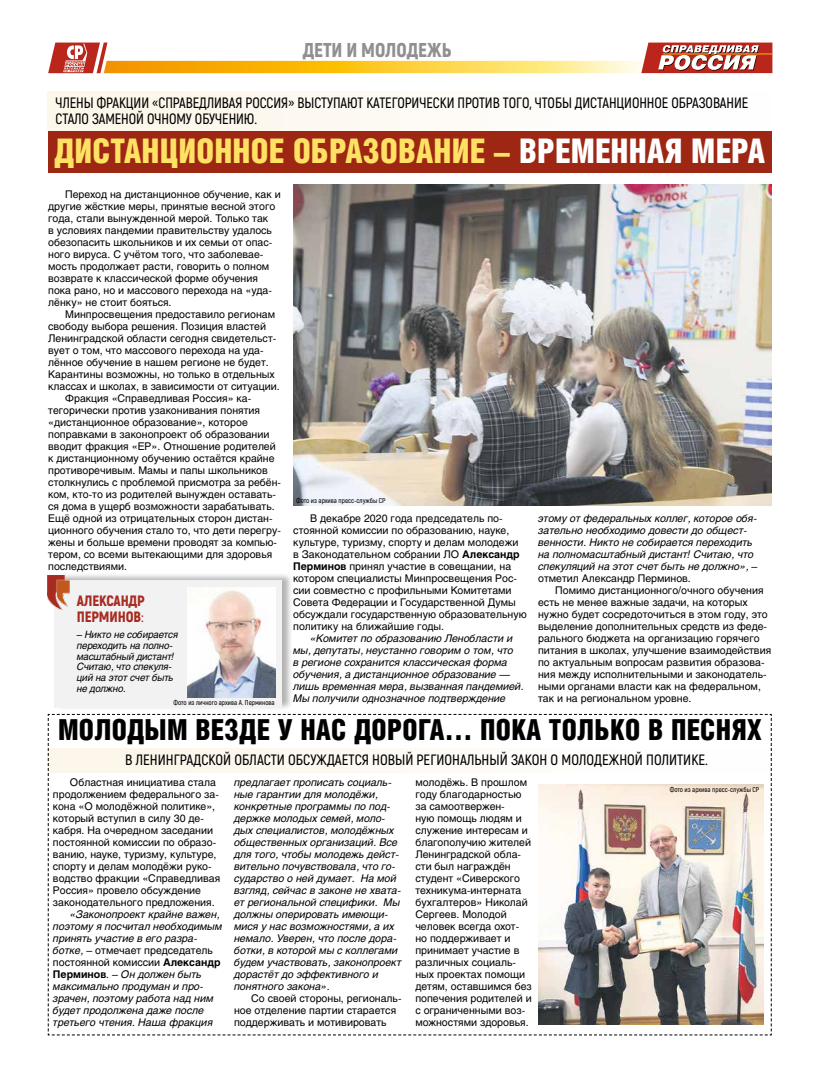
<style>
.page{position:relative;width:820px;height:1078px;background:#fff}
.page>*{position:absolute;margin:0;border:0;box-sizing:border-box;transform-origin:0 0}
.t1{font:34px "Helios Cond Black C";letter-spacing:.005em;color:#ffe163;scale:.95 1}
.t2{font:29px "Helios Cond Black C";letter-spacing:.01em;color:#000;scale:.95 1}
.t3{font:900 20px "Akrobat";color:#909090;scale:.96 1}
.t4{font:600 15px/16px "Akrobat";letter-spacing:-.005em;color:#000;scale:.95 1}
.t5{font:600 15px "Akrobat";letter-spacing:-.005em;color:#000}
.t6{font:900 15px/16px "Akrobat";letter-spacing:-.01em;color:#a72b21}
.t7{font:10.5px/12px "Helios C";color:#000}
.t8{font:italic 10.5px/12px "Helios C";color:#000}
.t9{font:italic 10px/10.8px "Helios C";letter-spacing:-.01em;color:#000;scale:.96 1}
.t10{font:600 7px "Akrobat";color:#000}
.s1{color:#fff}
.s2{font-weight:700}
.s3{font-weight:600}
.s4{font-style:normal}
.s5{font-weight:700;font-style:normal}
</style>
<div class="page">
<svg style="left:48px;top:43px;width:724px;height:30px"></svg>
<div style="left:47px;top:91px;width:723px;height:39px;background:#fefaf4"></div>
<div style="left:48px;top:131px;width:723px;height:42px;background:#9e2713"></div>
<img style="left:293px;top:184px;width:478px;height:321px">
<div style="left:54px;top:572px;width:238px;height:138px;background:#000;opacity:.3"></div>
<div style="left:54px;top:580px;width:228px;height:127px;background:#f2f2f2"></div>
<img style="left:48px;top:575px;width:22px;height:34px">
<img style="left:188px;top:587px;width:87px;height:110px">
<svg style="left:47px;top:713px;width:725px;height:322px"></svg>
<img style="left:538px;top:784px;width:224px;height:240px">
<h3 class="t3" style="left:302px;top:37px;width:156px">ДЕТИ И МОЛОДЕЖЬ</h3>
<h3 class="t4" style="left:56px;top:94px;width:730px">ЧЛЕНЫ ФРАКЦИИ «СПРАВЕДЛИВАЯ РОССИЯ» ВЫСТУПАЮТ КАТЕГОРИЧЕСКИ ПРОТИВ ТОГО, ЧТОБЫ ДИСТАНЦИОННОЕ ОБРАЗОВАНИЕ<br>СТАЛО ЗАМЕНОЙ ОЧНОМУ ОБУЧЕНИЮ.</h3>
<h1 class="t1" style="left:54px;top:131px;width:749px">ДИСТАНЦИОННОЕ ОБРАЗОВАНИЕ – <span class="s1">ВРЕМЕННАЯ МЕРА</span></h1>
<p class="t7" style="left:48px;top:188px;width:234px;text-indent:17px">Переход на дистанционное обучение, как и другие жёсткие меры, принятые весной этого года, стали вынужденной мерой. Только так<br>в условиях пандемии правительству удалось обезопасить школьников и их семьи от опас&shy;ного вируса. С учётом того, что заболевае&shy;мость продолжает расти, говорить о полном возврате к классической форме обучения пока рано, но и массового перехода на «уда&shy;лёнку» не стоит бояться.</p>
<p class="t7" style="left:65px;top:308px;width:211px">Минпросвещения предоставило регионам</p>
<p class="t7" style="left:48px;top:320px;width:219px">свободу выбора решения. Позиция властей</p>
<p class="t7" style="left:48px;top:332px;width:229px">Ленинградской области сегодня свидетельст-</p>
<p class="t7" style="left:48px;top:344px;width:217px">вует о том, что массового перехода на уда-</p>
<p class="t7" style="left:48px;top:356px;width:222px">лённое обучение в нашем регионе не будет.</p>
<p class="t7" style="left:48px;top:368px;width:228px">Карантины возможны, но только в отдельных</p>
<p class="t7" style="left:48px;top:380px;width:233px">классах и школах, в зависимости от ситуации.</p>
<p class="t7" style="left:65px;top:392px;width:187px">Фракция «Справедливая Россия» ка-</p>
<p class="t7" style="left:48px;top:404px;width:213px">тегорически против узаконивания понятия</p>
<p class="t7" style="left:48px;top:416px;width:201px">«дистанционное образование», которое</p>
<p class="t7" style="left:48px;top:428px;width:223px">поправками в законопроект об образовании</p>
<p class="t7" style="left:48px;top:440px;width:229px">вводит фракция «ЕР». Отношение родителей</p>
<p class="t7" style="left:48px;top:452px;width:228px">к дистанционному обучению остаётся крайне</p>
<p class="t7" style="left:48px;top:464px;width:221px">противоречивым. Мамы и папы школьников</p>
<p class="t7" style="left:48px;top:476px;width:234px">столкнулись с проблемой присмотра за ребён-</p>
<p class="t7" style="left:48px;top:488px;width:229px">ком, кто-то из родителей вынужден оставать-</p>
<p class="t7" style="left:48px;top:500px;width:228px">ся дома в ущерб возможности зарабатывать.</p>
<p class="t7" style="left:48px;top:512px;width:226px">Ещё одной из отрицательных сторон дистан-</p>
<p class="t7" style="left:48px;top:524px;width:234px">ционного обучения стало то, что дети перегру-</p>
<p class="t7" style="left:48px;top:536px;width:230px">жены и больше времени проводят за компью-</p>
<p class="t7" style="left:48px;top:548px;width:225px">тером, со всеми вытекающими для здоровья</p>
<p class="t7" style="left:48px;top:560px;width:80px">последствиями.</p>
<p class="t10" style="left:296px;top:496px;width:91px">Фото из архива пресс-службы СР</p>
<p class="t7" style="left:293px;top:512px;width:235px;text-indent:17px">В декабре 2020 года председатель по&shy;стоянной комиссии по образованию, науке, культуре, туризму, спорту и делам молодежи в Законодательном собрании ЛО <span class="s2">Александр Перминов</span> принял участие в совещании, на котором специалисты Минпросвещения Рос&shy;сии совместно с профильными Комитетами Совета Федерации и Государственной Думы обсуждали государственную образовательную политику на ближайшие годы.</p>
<p class="t8" style="left:293px;top:632px;width:232px;text-indent:17px">«Комитет по образованию Ленобласти и мы, депутаты, неустанно говорим о том, что<br>в регионе сохранится классическая форма обучения, а дистанционное образование — лишь временная мера, вызванная пандемией.<br>Мы получили однозначное подтверждение</p>
<p class="t8" style="left:538px;top:512px;width:221px">этому от федеральных коллег, которое обя&shy;зательно необходимо довести до общест&shy;венности. Никто не собирается переходить на полномасштабный дистант! Считаю, что спекуляций на этот счет быть не должно», –</p>
<p class="t7" style="left:538px;top:572px;width:154px">отметил Александр Перминов.</p>
<p class="t7" style="left:555px;top:584px;width:210px">Помимо дистанционного/очного обучения</p>
<p class="t7" style="left:538px;top:596px;width:211px">есть не менее важные задачи, на которых</p>
<p class="t7" style="left:538px;top:608px;width:231px">нужно будет сосредоточиться в этом году, это</p>
<p class="t7" style="left:538px;top:620px;width:230px">выделение дополнительных средств из феде-</p>
<p class="t7" style="left:538px;top:632px;width:223px">рального бюджета на организацию горячего</p>
<p class="t7" style="left:538px;top:644px;width:234px">питания в школах, улучшение взаимодействия</p>
<p class="t7" style="left:538px;top:656px;width:228px">по актуальным вопросам развития образова-</p>
<p class="t7" style="left:538px;top:668px;width:230px">ния между исполнительными и законодатель-</p>
<p class="t7" style="left:538px;top:680px;width:224px">ными органами власти как на федеральном,</p>
<p class="t7" style="left:538px;top:692px;width:155px">так и на региональном уровне.</p>
<h3 class="t6" style="left:77px;top:592px;width:70px">АЛЕКСАНДР<br>ПЕРМИНОВ<span class="s3">:</span></h3>
<p class="t9" style="left:77px;top:628px;width:107px">– Никто не собирается переходить на полно&shy;масштабный дистант!<br>Считаю, что спекуля&shy;ций на этот счет быть не должно.</p>
<h2 class="t2" style="left:58px;top:713px;width:742px">МОЛОДЫМ ВЕЗДЕ У НАС ДОРОГА... ПОКА ТОЛЬКО В ПЕСНЯХ</h2>
<h3 class="t5" style="left:125px;top:750px;width:584px">В ЛЕНИНГРАДСКОЙ ОБЛАСТИ ОБСУЖДАЕТСЯ НОВЫЙ РЕГИОНАЛЬНЫЙ ЗАКОН О МОЛОДЕЖНОЙ ПОЛИТИКЕ.</h3>
<p class="t7" style="left:53px;top:776px;width:169px;text-indent:17px">Областная инициатива стала продолжением федерального за&shy;кона «О молодёжной политике», который вступил в силу 30 де&shy;кабря. На очередном заседании постоянной комиссии по образо&shy;ванию, науке, туризму, культуре, спорту и делам молодёжи руко&shy;водство фракции «Справедливая<br>Россия» провело обсуждение законодательного предложения.</p>
<p class="t8" style="left:53px;top:908px;width:171px;text-indent:17px">«Законопроект крайне важен, поэтому я посчитал необходимым принять участие в его разра&shy;ботке, <span class="s4">– отмечает председатель постоянной комиссии</span> <span class="s5">Александр<br>Перминов</span><span class="s4">. –</span> Он должен быть максимально продуман и про&shy;зрачен, поэтому работа над ним будет продолжена даже после третьего чтения. Наша фракция</p>
<p class="t10" style="left:173px;top:698px;width:103px">Фото из личного архива А. Перминова</p>
<p class="t7" style="left:415px;top:776px;width:118px">молодёжь. В прошлом году благодарностью за самоотвержен-<br>ную помощь людям и служение интересам и благополучию жителей<br>Ленинградской обла&shy;сти был награждён студент «Сиверского техникума-интерната бухгалтеров» Николай<br>Сергеев. Молодой человек всегда охот&shy;но поддерживает и принимает участие в различных социаль&shy;ных проектах помощи детям, оставшимся без попечения родителей и с ограниченными воз&shy;можностями здоровья.</p>
<p class="t8" style="left:234px;top:776px;width:169px">предлагает прописать социаль&shy;ные гарантии для молодёжи, конкретные программы по под&shy;держке молодых семей, моло&shy;дых специалистов, молодёжных общественных организаций. Все для того, чтобы молодежь дейст&shy;вительно почувствовала, что го&shy;сударство о ней думает. На мой взгляд, сейчас в законе не хвата&shy;ет региональной специфики. Мы должны оперировать имеющи&shy;мися у нас возможностями, а их немало. Уверен, что после дора&shy;ботки, в которой мы с коллегами будем участвовать, законопроект дорастёт до эффективного и понятного закона».</p>
<p class="t7" style="left:234px;top:992px;width:169px;text-indent:17px">Со своей стороны, региональ&shy;ное отделение партии старается поддерживать и мотивировать</p>
<p class="t10" style="left:669px;top:785px;width:91px">Фото из архива пресс-службы СР</p>
</div>
